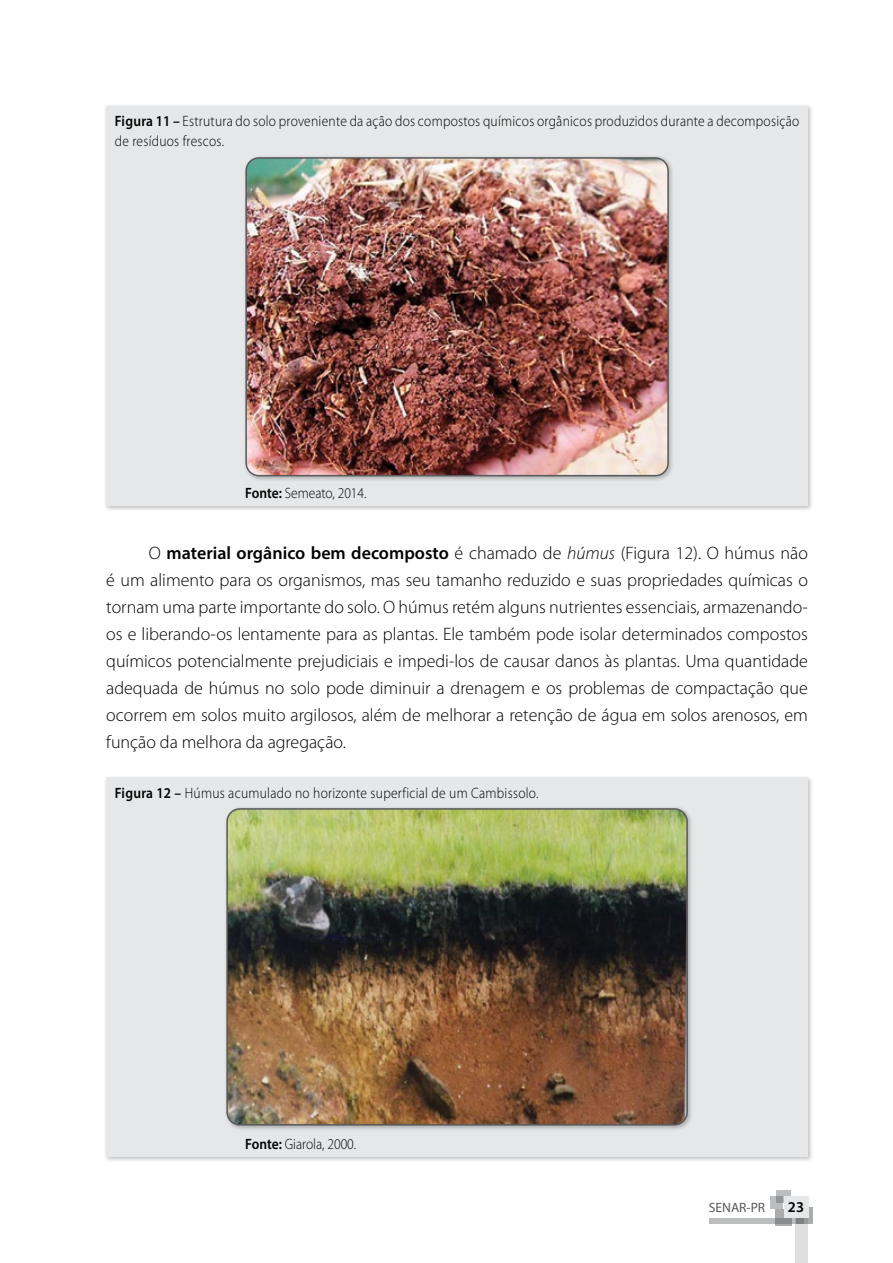
<style>
.page{position:relative;width:893px;height:1263px;background:#fff}
.page>*{position:absolute;margin:0;border:0;box-sizing:border-box;transform-origin:0 0}
.t1{font:300 18px/27px "Myriad Pro";color:#000;text-align:justify}
.t2{font:300 15px/19.5px "Myriad Pro";letter-spacing:.02em;color:#000;scale:.9 1}
.t3{font:300 15px "Myriad Pro";color:#000;scale:.9 1}
.t4{font:600 15px "Myriad Pro";color:#000}
.t5{font:13.5px "Myriad Pro";color:#58595b}
.s1{font-weight:600}
.s2{font-style:italic}
</style>
<div class="page">
<svg style="left:776px;top:1191px;width:15px;height:12px"></svg>
<svg style="left:770px;top:1196px;width:13px;height:12px"></svg>
<svg style="left:808px;top:1207px;width:5px;height:16px"></svg>
<svg style="left:775px;top:1210px;width:17px;height:16px"></svg>
<svg style="left:709px;top:1218px;width:87px;height:5px"></svg>
<svg style="left:796px;top:1218px;width:12px;height:45px"></svg>
<div style="left:784px;top:1197px;width:24px;height:21px;background:#e6e7e8"></div>
<div style="left:104px;top:104px;width:709px;height:408px;background:#000;opacity:.25"></div>
<div style="left:106px;top:106px;width:702px;height:400px;background:#e6e7e8"></div>
<div style="left:243px;top:155px;width:431px;height:326px;background:#000;opacity:.25"></div>
<img style="left:246px;top:158px;width:422px;height:318px">
<div style="left:245px;top:157px;width:424px;height:319px;border:2px solid #58595b;border-radius:13px"></div>
<div style="left:104px;top:776px;width:709px;height:387px;background:#000;opacity:.25"></div>
<div style="left:106px;top:778px;width:702px;height:379px;background:#e6e7e8"></div>
<div style="left:224px;top:806px;width:469px;height:325px;background:#000;opacity:.25"></div>
<img style="left:227px;top:809px;width:460px;height:316px">
<div style="left:226px;top:808px;width:462px;height:317px;border:2px solid #58595b;border-radius:13px"></div>
<p class="t2" style="left:115px;top:112px;width:762px"><span class="s1">Figura 11 –</span> Estrutura do solo proveniente da ação dos compostos químicos orgânicos produzidos durante a decomposição de resíduos frescos.</p>
<p class="t3" style="left:245px;top:484px;width:136px"><span class="s1">Fonte:</span> Semeato, 2014.</p>
<p class="t1" style="left:106px;top:539px;width:703px;text-indent:43px">O <span class="s1">material orgânico bem decomposto</span> é chamado de <span class="s2">húmus</span> (Figura 12). O húmus não é um alimento para os organismos, mas seu tamanho reduzido e suas propriedades químicas o tornam uma parte importante do solo. O húmus retém alguns nutrientes essenciais, armazenando&shy;os e liberando-os lentamente para as plantas. Ele também pode isolar determinados compostos químicos potencialmente prejudiciais e impedi-los de causar danos às plantas. Uma quantidade adequada de húmus no solo pode diminuir a drenagem e os problemas de compactação que ocorrem em solos muito argilosos, além de melhorar a retenção de água em solos arenosos, em função da melhora da agregação.</p>
<p class="t2" style="left:115px;top:783px;width:472px"><span class="s1">Figura 12 –</span> Húmus acumulado no horizonte superficial de um Cambissolo.</p>
<p class="t3" style="left:245px;top:1135px;width:125px"><span class="s1">Fonte:</span> Giarola, 2000.</p>
<p class="t5" style="left:709px;top:1199px;width:58px">SENAR-PR</p>
<p class="t4" style="left:788px;top:1198px;width:18px">23</p>
</div>
